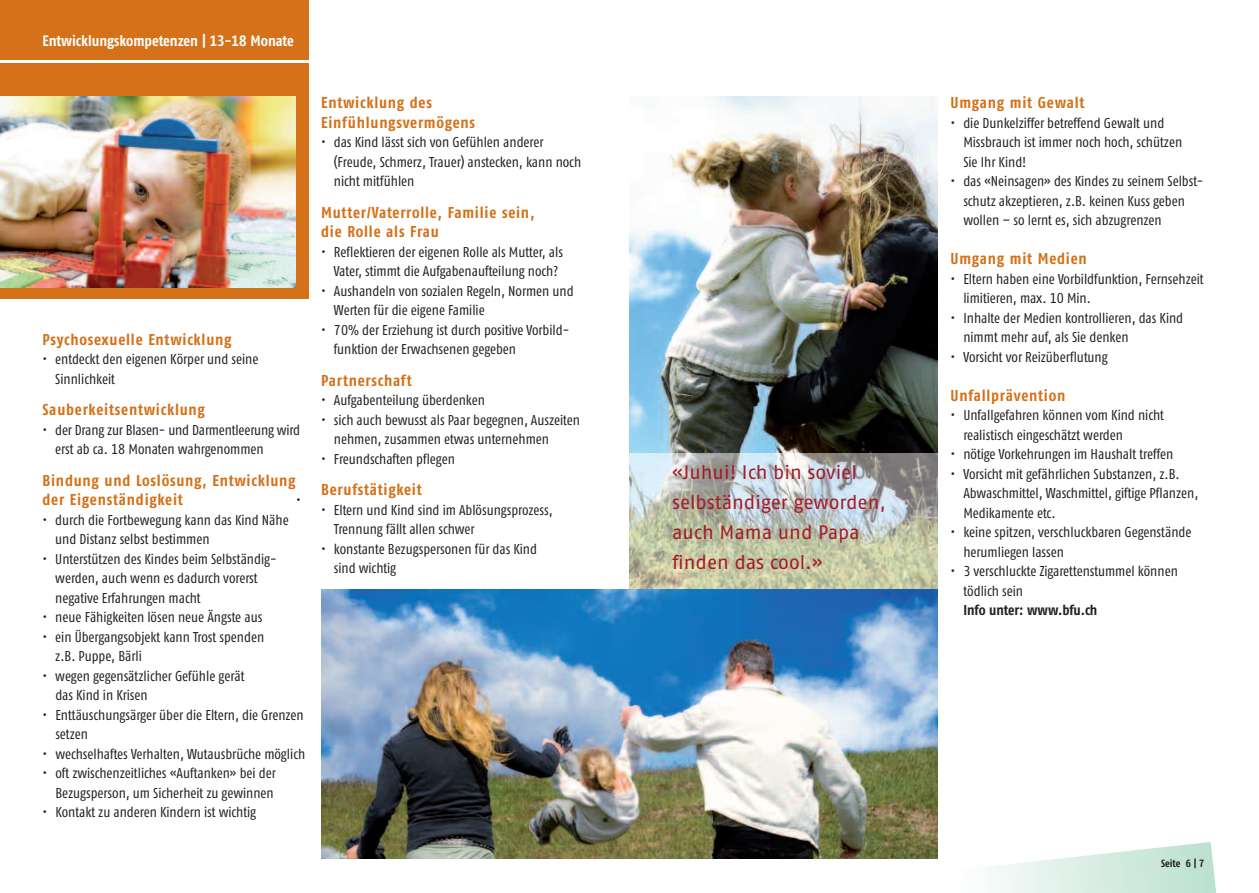
<style>
.page{position:relative;width:1259px;height:893px;background:#fff}
.page>*{position:absolute;margin:0;border:0;box-sizing:border-box;transform-origin:0 0}
.t1{font:19.5px/30px "Fago No Regular Tf";letter-spacing:-.005em;color:#a61a28}
.t2{font:15.75px/19.5px "Fago Co Bold Tf";letter-spacing:.05em;color:#d47119}
.t3{font:15px "Fago Co Bold Tf";letter-spacing:-.005em;color:#fff}
.t4{font:14.25px/19.5px "Fago Co Regular Tf";color:#231f20}
.t5{font:14.25px "Fago Co Bold Tf";letter-spacing:-.005em;color:#231f20}
.t6{font:10.5px "Fago Co Bold Tf";color:#231f20}
</style>
<div class="page">
<img style="left:629px;top:96px;width:309px;height:357px">
<div style="left:0;top:63px;width:308px;height:235px;background:#d47119"></div>
<img style="left:0;top:96px;width:296px;height:191px">
<img style="left:629px;top:453px;width:309px;height:136px">
<svg style="left:988px;top:842px;width:229px;height:51px"></svg>
<img style="left:321px;top:589px;width:617px;height:270px">
<div style="left:0;top:0;width:308px;height:60px;background:#d47119"></div>
<p class="t3" style="left:43px;top:35px;width:253px">Entwicklungskompetenzen | 13-18 Monate</p>
<p class="t2" style="left:43px;top:331px;width:190px">Psychosexuelle Entwicklung</p>
<p class="t4" style="left:55px;top:351px;width:205px;text-indent:-13px">• entdeckt den eigenen Körper und seine<br>Sinnlichkeit</p>
<p class="t2" style="left:43px;top:401px;width:164px">Sauberkeitsentwicklung</p>
<p class="t4" style="left:55px;top:421px;width:246px;text-indent:-13px">• der Drang zur Blasen- und Darmentleerung wird erst ab ca. 18 Monaten wahrgenommen</p>
<p class="t2" style="left:43px;top:472px;width:254px">Bindung und Loslösung, Entwicklung der Eigenständigkeit</p>
<p class="t4" style="left:296px;top:492px;width:6px">•</p>
<p class="t4" style="left:55px;top:511px;width:235px;text-indent:-13px">• durch die Fortbewegung kann das Kind Nähe und Distanz selbst bestimmen</p>
<p class="t4" style="left:55px;top:550px;width:223px;text-indent:-13px">• Unterstützen des Kindes beim Selbständig&shy;werden, auch wenn es dadurch vorerst negative Erfahrungen macht</p>
<p class="t4" style="left:43px;top:609px;width:221px">• neue Fähigkeiten lösen neue Ängste aus</p>
<p class="t4" style="left:55px;top:628px;width:210px;text-indent:-13px">• ein Übergangsobjekt kann Trost spenden z.B. Puppe, Bärli</p>
<p class="t4" style="left:55px;top:667px;width:191px;text-indent:-13px">• wegen gegensätzlicher Gefühle gerät das Kind in Krisen</p>
<p class="t4" style="left:55px;top:706px;width:250px;text-indent:-13px">• Enttäuschungsärger über die Eltern, die Grenzen setzen</p>
<p class="t4" style="left:43px;top:745px;width:264px">• wechselhaftes Verhalten, Wutausbrüche möglich</p>
<p class="t4" style="left:43px;top:765px;width:235px;text-align:right">• oft zwischenzeitliches «Auftanken» bei der<br>Bezugsperson, um Sicherheit zu gewinnen</p>
<p class="t4" style="left:43px;top:804px;width:215px">• Kontakt zu anderen Kindern ist wichtig</p>
<p class="t2" style="left:321px;top:95px;width:156px">Entwicklung des<br>Einfühlungsvermögens</p>
<p class="t4" style="left:334px;top:134px;width:249px;text-indent:-13px">• das Kind lässt sich von Gefühlen anderer (Freude, Schmerz, Trauer) anstecken, kann noch nicht mitfühlen</p>
<p class="t2" style="left:321px;top:204px;width:215px">Mutter/Vaterrolle, Familie sein, die Rolle als Frau</p>
<p class="t4" style="left:321px;top:243px;width:243px;text-align:center">• Reflektieren der eigenen Rolle als Mutter, als<br>Vater, stimmt die Aufgabenaufteilung noch?</p>
<p class="t4" style="left:334px;top:282px;width:241px;text-indent:-13px">• Aushandeln von sozialen Regeln, Normen und<br>Werten für die eigene Familie</p>
<p class="t4" style="left:334px;top:321px;width:237px;text-indent:-13px">• 70% der Erziehung ist durch positive Vorbild&shy;funktion der Erwachsenen gegeben</p>
<p class="t2" style="left:321px;top:372px;width:92px">Partnerschaft</p>
<p class="t4" style="left:321px;top:392px;width:165px">• Aufgabenteilung überdenken</p>
<p class="t4" style="left:334px;top:411px;width:247px;text-indent:-13px">• sich auch bewusst als Paar begegnen, Auszeiten nehmen, zusammen etwas unternehmen</p>
<p class="t4" style="left:321px;top:450px;width:135px">• Freundschaften pflegen</p>
<p class="t2" style="left:321px;top:482px;width:102px">Berufstätigkeit</p>
<p class="t4" style="left:334px;top:501px;width:220px;text-indent:-13px">• Eltern und Kind sind im Ablösungsprozess,<br>Trennung fällt allen schwer</p>
<p class="t4" style="left:334px;top:540px;width:205px;text-indent:-13px">• konstante Bezugspersonen für das Kind sind wichtig</p>
<h1 class="t1" style="left:672px;top:459px;width:215px">«Juhui! Ich bin soviel selbständiger geworden, auch Mama und Papa finden das cool.»</h1>
<p class="t2" style="left:950px;top:95px;width:135px">Umgang mit Gewalt</p>
<p class="t4" style="left:963px;top:114px;width:220px;text-indent:-13px">• die Dunkelziffer betreffend Gewalt und<br>Missbrauch ist immer noch hoch, schützen<br>Sie Ihr Kind!</p>
<p class="t4" style="left:963px;top:173px;width:241px;text-indent:-13px">• das «Neinsagen» des Kindes zu seinem Selbst&shy;schutz akzeptieren, z.B. keinen Kuss geben wollen – so lernt es, sich abzugrenzen</p>
<p class="t2" style="left:950px;top:251px;width:138px">Umgang mit Medien</p>
<p class="t4" style="left:963px;top:270px;width:242px;text-indent:-13px">• Eltern haben eine Vorbildfunktion, Fernsehzeit limitieren, max. 10 Min.</p>
<p class="t4" style="left:963px;top:309px;width:221px;text-indent:-13px">• Inhalte der Medien kontrollieren, das Kind nimmt mehr auf, als Sie denken</p>
<p class="t4" style="left:950px;top:348px;width:159px">• Vorsicht vor Reizüberflutung</p>
<p class="t2" style="left:950px;top:387px;width:116px">Unfallprävention</p>
<p class="t4" style="left:963px;top:407px;width:202px;text-indent:-13px">• Unfallgefahren können vom Kind nicht realistisch eingeschätzt werden</p>
<p class="t4" style="left:950px;top:446px;width:224px">• nötige Vorkehrungen im Haushalt treffen</p>
<p class="t4" style="left:963px;top:465px;width:236px;text-indent:-13px">• Vorsicht mit gefährlichen Substanzen, z.B.<br>Abwaschmittel, Waschmittel, giftige Pflanzen,<br>Medikamente etc.</p>
<p class="t4" style="left:963px;top:524px;width:230px;text-indent:-13px">• keine spitzen, verschluckbaren Gegenstände herumliegen lassen</p>
<p class="t4" style="left:963px;top:563px;width:216px;text-indent:-13px">• 3 verschluckte Zigarettenstummel können tödlich sein</p>
<p class="t5" style="left:963px;top:605px;width:136px">Info unter: www.bfu.ch</p>
<p class="t6" style="left:1161px;top:860px;width:45px">Seite 6 | 7</p>
</div>
